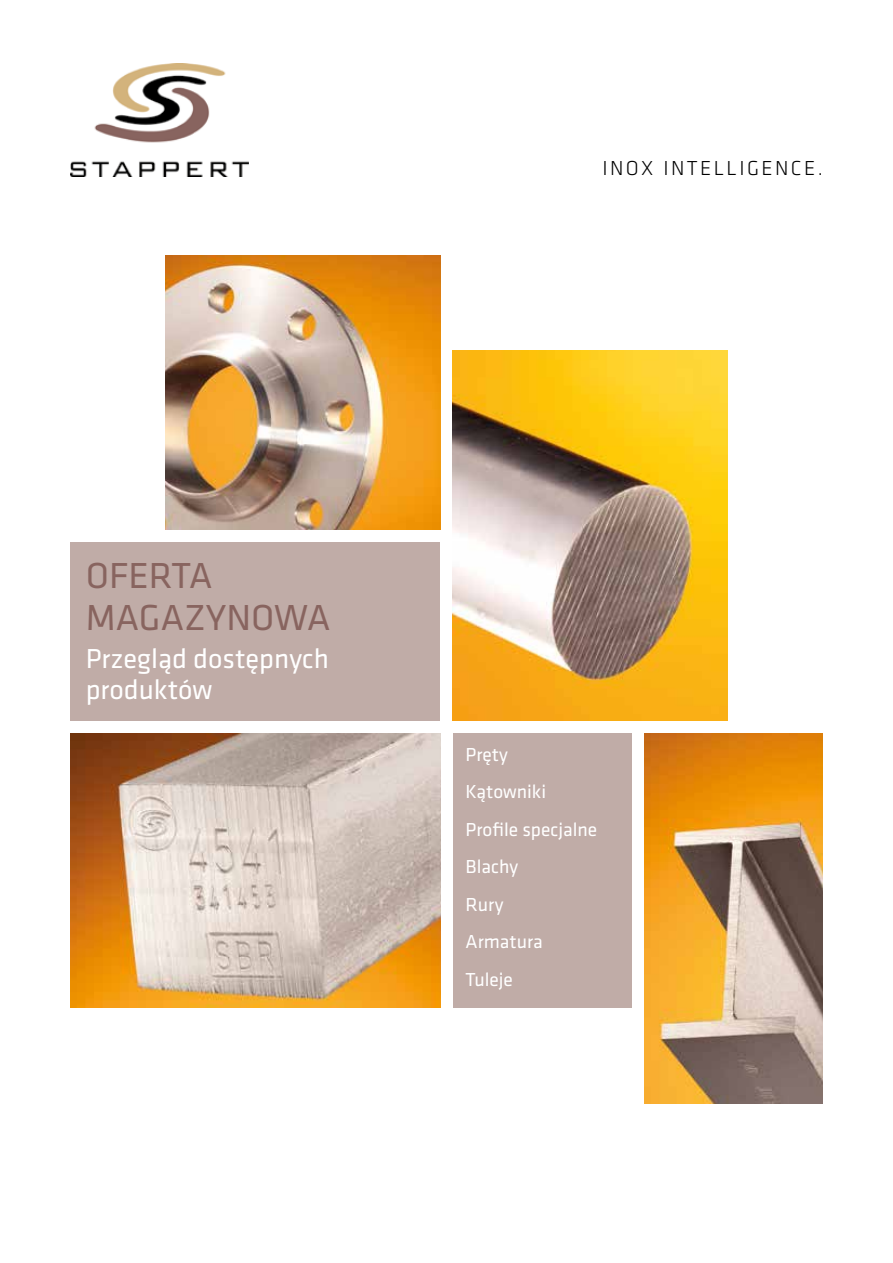
<style>
.page{position:relative;width:893px;height:1263px;background:#fff}
.page>*{position:absolute;margin:0;border:0;box-sizing:border-box;transform-origin:0 0}
.t1{font:37.5px/42px "Klavika";color:#88645f}
.t2{font:28.5px/31.5px "Klavika";color:#fff}
.t3{font:300 21px "Klavika";letter-spacing:.115em;color:#000}
.t4{font:19.5px/37.5px "Klavika";color:#fff}
</style>
<div class="page">
<img style="left:70px;top:64px;width:179px;height:113px">
<div style="left:70px;top:542px;width:370px;height:179px;background:#c0aca7"></div>
<div style="left:453px;top:733px;width:178px;height:275px;background:#c0aca7"></div>
<img style="left:644px;top:733px;width:179px;height:370px">
<img style="left:453px;top:351px;width:274px;height:370px">
<img style="left:166px;top:255px;width:274px;height:274px">
<img style="left:70px;top:733px;width:370px;height:275px">
<p class="t3" style="left:602px;top:156px;width:222px">INOX INTELLIGENCE.</p>
<h1 class="t1" style="left:86px;top:553px;width:246px">OFERTA<br>MAGAZYNOWA</h1>
<h2 class="t2" style="left:86px;top:642px;width:245px">Przegląd dostępnych produktów</h2>
<p class="t4" style="left:466px;top:735px;width:133px">Pręty<br>Kątowniki<br>Profile specjalne<br>Blachy<br>Rury<br>Armatura<br>Tuleje</p>
</div>
